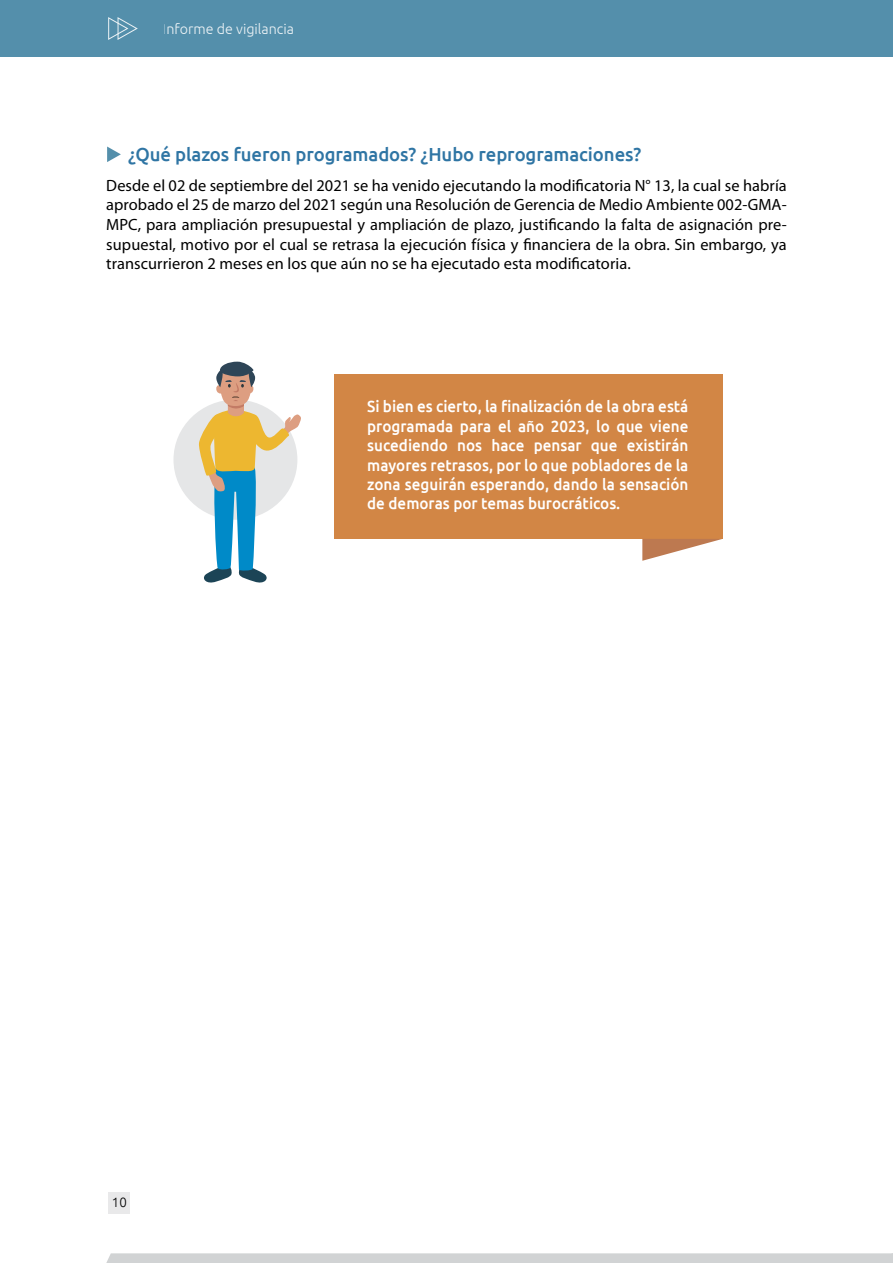
<style>
.page{position:relative;width:893px;height:1263px;background:#fff}
.page>*{position:absolute;margin:0;border:0;box-sizing:border-box;transform-origin:0 0}
.t1{font:500 18.9px "Ubuntu";letter-spacing:-.005em;color:#2f75a4}
.t2{font:16.35px/19.6px "Myriad Pro";letter-spacing:.005em;color:#000;text-align:justify}
.t3{font:500 16.2px/19.5px "Ubuntu";color:#fff;text-align:justify;scale:.94 1}
.t4{font:300 14.25px "Ubuntu";color:#fff}
.t5{font:300 13.5px "Ubuntu";color:#000}
</style>
<div class="page">
<div style="left:0;top:0;width:893px;height:57px;background:#548fab"></div>
<svg style="left:108px;top:17px;width:30px;height:23px"></svg>
<svg style="left:106px;top:1253px;width:787px;height:10px;background:#d2d4d5"></svg>
<div style="left:108px;top:1191px;width:22px;height:22px;background:#e9e9ea"></div>
<div style="left:334px;top:374px;width:389px;height:165px;background:#d28645"></div>
<svg style="left:642px;top:539px;width:80px;height:22px"></svg>
<div style="left:173px;top:400px;width:124px;height:120px;background:#e5e6e7;border-radius:50%"></div>
<svg style="left:199px;top:362px;width:102px;height:221px"></svg>
<svg style="left:107px;top:147px;width:14px;height:15px"></svg>
<p class="t4" style="left:163px;top:21px;width:133px">Informe de vigilancia</p>
<p class="t1" style="left:128px;top:142px;width:515px">¿Qué plazos fueron programados? ¿Hubo reprogramaciones?</p>
<p class="t2" style="left:106px;top:176px;width:682px">Desde el 02 de septiembre del 2021 se ha venido ejecutando la modificatoria N° 13, la cual se habría aprobado el 25 de marzo del 2021 según una Resolución de Gerencia de Medio Ambiente 002-GMA-MPC, para ampliación presupuestal y ampliación de plazo, justificando la falta de asignación pre&shy;supuestal, motivo por el cual se retrasa la ejecución física y financiera de la obra. Sin embargo, ya transcurrieron 2 meses en los que aún no se ha ejecutado esta modificatoria.</p>
<p class="t3" style="left:367px;top:396px;width:343px">Si bien es cierto, la finalización de la obra está programada para el año 2023, lo que viene sucediendo nos hace pensar que existirán mayores retrasos, por lo que pobladores de la zona seguirán esperando, dando la sensación de demoras por temas burocráticos.</p>
<p class="t5" style="left:112px;top:1194px;width:16px">10</p>
</div>
